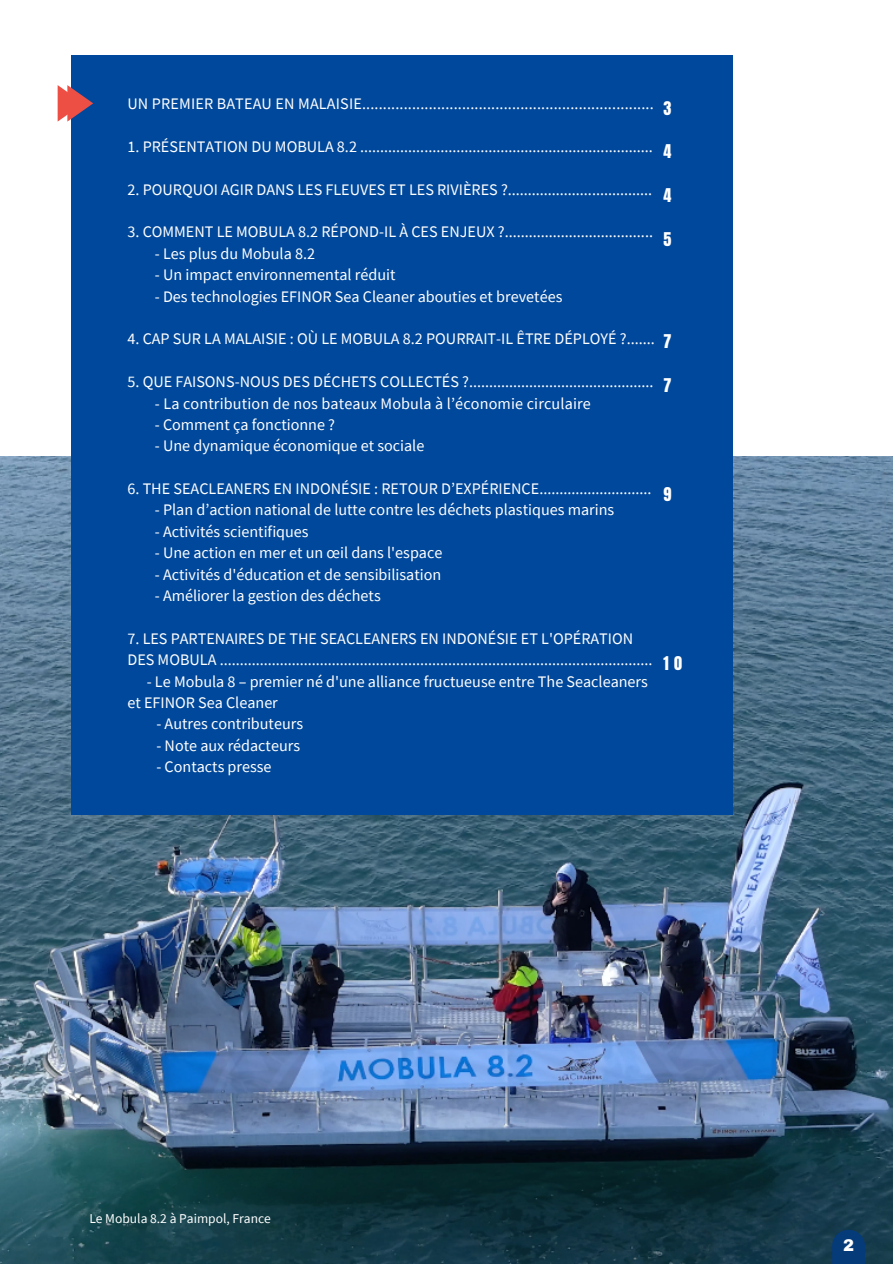
<style>
.page{position:relative;width:893px;height:1264px;background:#fff}
.page>*{position:absolute;margin:0;border:0;box-sizing:border-box;transform-origin:0 0}
.t1{font:900 16.5px "Archivo";color:#fff}
.t2{font:16.05px/21.3px "Source Sans Pro";color:#fff}
.t3{font:16.05px "Anton";color:#fff}
.t4{font:13.5px "Source Sans Pro";color:#fff}
</style>
<div class="page">
<img style="left:0;top:457px;width:892px;height:806px">
<div style="left:71px;top:56px;width:661px;height:759px;background:#00489b"></div>
<svg style="left:58px;top:85px;width:35px;height:36px"></svg>
<svg style="left:832px;top:1229px;width:33px;height:34px"></svg>
<p class="t2" style="left:127px;top:93px;width:527px">UN PREMIER BATEAU EN MALAISIE......................................................................</p>
<p class="t2" style="left:127px;top:135px;width:526px">1. PRÉSENTATION DU MOBULA 8.2 .........................................................................</p>
<p class="t2" style="left:127px;top:178px;width:526px">2. POURQUOI AGIR DANS LES FLEUVES ET LES RIVIÈRES ?....................................</p>
<p class="t2" style="left:127px;top:221px;width:527px">3. COMMENT LE MOBULA 8.2 RÉPOND-IL À CES ENJEUX ?.....................................</p>
<p class="t2" style="left:155px;top:242px;width:162px">- Les plus du Mobula 8.2</p>
<p class="t2" style="left:155px;top:264px;width:242px">- Un impact environnemental réduit</p>
<p class="t2" style="left:155px;top:285px;width:409px">- Des technologies EFINOR Sea Cleaner abouties et brevetées</p>
<p class="t2" style="left:127px;top:328px;width:528px">4. CAP SUR LA MALAISIE : OÙ LE MOBULA 8.2 POURRAIT-IL ÊTRE DÉPLOYÉ ?.......</p>
<p class="t2" style="left:127px;top:371px;width:527px">5. QUE FAISONS-NOUS DES DÉCHETS COLLECTÉS ?..............................................</p>
<p class="t2" style="left:155px;top:392px;width:437px">- La contribution de nos bateaux Mobula à l’économie circulaire</p>
<p class="t2" style="left:155px;top:413px;width:182px">- Comment ça fonctionne ?</p>
<p class="t2" style="left:155px;top:435px;width:271px">- Une dynamique économique et sociale</p>
<p class="t2" style="left:127px;top:477px;width:525px">6. THE SEACLEANERS EN INDONÉSIE : RETOUR D’EXPÉRIENCE............................</p>
<p class="t2" style="left:155px;top:499px;width:461px">- Plan d’action national de lutte contre les déchets plastiques marins</p>
<p class="t2" style="left:155px;top:520px;width:155px">- Activités scientifiques</p>
<p class="t2" style="left:155px;top:542px;width:289px">- Une action en mer et un œil dans l'espace</p>
<p class="t2" style="left:155px;top:563px;width:288px">- Activités d'éducation et de sensibilisation</p>
<p class="t2" style="left:155px;top:584px;width:227px">- Améliorer la gestion des déchets</p>
<p class="t2" style="left:127px;top:627px;width:526px">7. LES PARTENAIRES DE THE SEACLEANERS EN INDONÉSIE ET L'OPÉRATION<br>DES MOBULA ............................................................................................................</p>
<p class="t2" style="left:127px;top:670px;width:522px;text-indent:19px">- Le Mobula 8 – premier né d'une alliance fructueuse entre The Seacleaners et EFINOR Sea Cleaner</p>
<p class="t2" style="left:156px;top:713px;width:148px">- Autres contributeurs</p>
<p class="t2" style="left:156px;top:734px;width:145px">- Note aux rédacteurs</p>
<p class="t2" style="left:156px;top:755px;width:117px">- Contacts presse</p>
<p class="t3" style="left:663px;top:97px;width:9px">3</p>
<p class="t3" style="left:663px;top:140px;width:9px">4</p>
<p class="t3" style="left:663px;top:184px;width:9px">4</p>
<p class="t3" style="left:663px;top:227px;width:9px">5</p>
<p class="t3" style="left:663px;top:329px;width:9px">7</p>
<p class="t3" style="left:663px;top:373px;width:9px">7</p>
<p class="t3" style="left:663px;top:482px;width:10px">9</p>
<p class="t3" style="left:663px;top:651px;width:20px">1 0</p>
<p class="t4" style="left:89px;top:1209px;width:183px">Le Mobula 8.2 à Paimpol, France</p>
<p class="t1" style="left:843px;top:1236px;width:13px">2</p>
</div>
